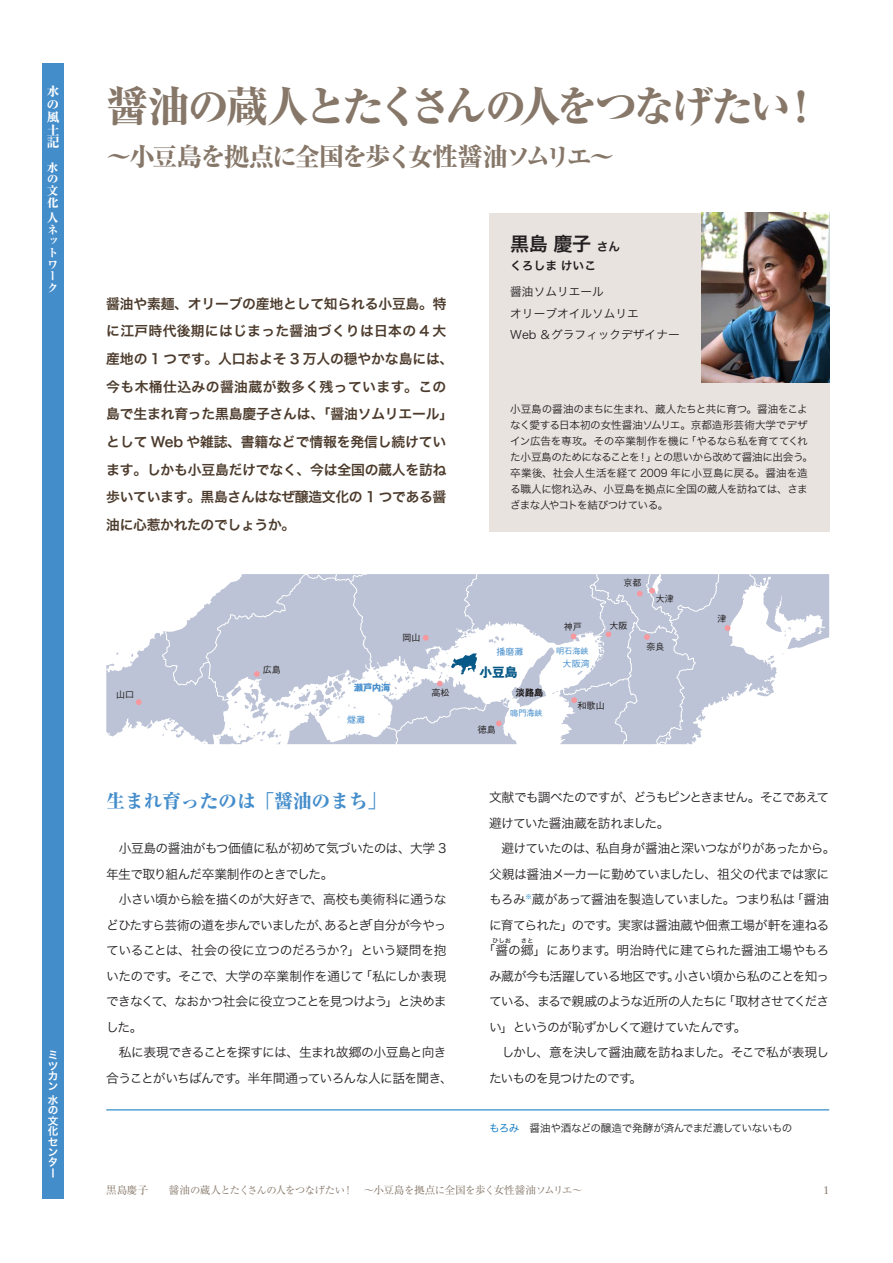
<style>
.page{position:relative;width:893px;height:1263px;background:#fff}
.page>*{position:absolute;margin:0;border:0;box-sizing:border-box;transform-origin:0 0}
.t1{font:800 42.45px "Ryumin Pro";color:#867769}
.t2{font:800 41.25px "Ryumin Pro";letter-spacing:-.08em;color:#867769}
.t3{font:800 25.5px "Ryumin Pro";letter-spacing:-.035em;color:#867769}
.t4{font:19.2px "Hira Kaku Pro W6";color:#231f20}
.t5{font:800 18.6px "Ryumin Pro";letter-spacing:.005em;color:#448dcb}
.t6{font:13.8px/27.6px "Hira Kaku Pro W6";letter-spacing:-.015em;color:#4c3b2c}
.t7{font:12.75px/25.5px "Hira Kaku Pro W3";letter-spacing:-.055em;color:#231f20}
.t8{font:12.75px "Hira Kaku Pro W3";letter-spacing:-.075em;color:#231f20}
.t9{font:12.75px "Hira Kaku Pro W3";letter-spacing:-.035em;color:#231f20}
.t10{font:12.75px "Hira Kaku Pro W3";letter-spacing:-.08em;color:#231f20}
.t11{font:12.75px "Hira Kaku Pro W3";letter-spacing:-.025em;color:#231f20}
.t12{font:12.75px "Hira Kaku Pro W3";letter-spacing:-.015em;color:#231f20}
.t13{font:12.75px "Hira Kaku Pro W3";letter-spacing:-.095em;color:#231f20}
.t14{font:800 12.75px/12.8px "Ryumin Pro";color:#fff;text-align:justify}
.t15{font:700 12.6px "Gothic MB101";color:#075a88}
.t16{font:800 12.3px "Ryumin Pro";color:#fff}
.t17{font:11.7px/21.3px "Hira Kaku Pro W3";color:#231f20}
.t18{font:11.7px "Hira Kaku Pro W6";color:#231f20}
.t19{font:800 11.7px/11.7px "Ryumin Pro";color:#fff}
.t20{font:800 11.4px/11.7px "Ryumin Pro";color:#fff}
.t21{font:11.1px "Sabon LT Std";color:#867769}
.t22{font:10.65px/15.9px "Hira Kaku Pro W3";letter-spacing:-.03em;color:#231f20}
.t23{font:10.65px "Hira Kaku Pro W3";letter-spacing:-.055em;color:#231f20}
.t24{font:10.65px "Ryumin Pro";letter-spacing:-.005em;color:#867769}
.t25{font:10.65px/10.4px "Hira Kaku Pro W6";color:#fff;text-align:justify}
.t26{font:10.35px "Ryumin Pro";letter-spacing:-.05em;color:#867769}
.t27{font:500 9px "Gothic BBB";color:#231f20}
.t28{font:500 9px "Gothic BBB";color:#448dcb}
.t29{font:700 9px "Gothic MB101";color:#448dcb}
.t30{font:700 9px "Gothic MB101";color:#231f20}
.t31{font:500 8.1px "Gothic BBB";color:#448dcb}
.t32{font:6.45px "Hira Kaku Pro W3";color:#231f20}
.t33{font:6.45px "Hira Kaku Pro W3";color:#0072bc}
.s1{font-size:42.45px}
.s2{font-size:24.75px}
.s3{font-size:19.2px}
.s4{color:#0072bc}
.s5{font-size:10.35px}
.s6{font-size:10.65px}
</style>
<div class="page">
<div style="left:43px;top:64px;width:21px;height:1135px;background:#448dcb"></div>
<hr style="left:106px;top:1110px;width:723px;height:1px;background:#0072bc">
<div style="left:489px;top:213px;width:340px;height:318px;background:#e8e3df"></div>
<img style="left:702px;top:213px;width:127px;height:170px">
<svg style="left:106px;top:574px;width:723px;height:163px"></svg>
<svg style="left:744px;top:574px;width:15px;height:12px"></svg>
<svg style="left:136px;top:699px;width:6px;height:6px"></svg>
<svg style="left:162px;top:574px;width:568px;height:171px"></svg>
<p class="t14" style="left:47px;top:84px;width:14px">水</p>
<p class="t16" style="left:47px;top:95px;width:13px">の</p>
<p class="t14" style="left:47px;top:110px;width:14px">風土記</p>
<p class="t19" style="left:47px;top:161px;width:13px">水</p>
<p class="t20" style="left:47px;top:172px;width:12px">の</p>
<p class="t19" style="left:47px;top:184px;width:13px">文化</p>
<p class="t19" style="left:47px;top:211px;width:13px">人</p>
<p class="t20" style="left:47px;top:223px;width:12px">ネットワーク</p>
<p class="t25" style="left:48px;top:1050px;width:11px">ミツカン</p>
<p class="t25" style="left:48px;top:1094px;width:12px">水の文化センター</p>
<h2 class="t2" style="left:106px;top:74px;width:686px"><span class="s1">醤油</span>の<span class="s1">蔵人</span>とたくさんの<span class="s1">人</span>をつなげたい</h2>
<h3 class="t3" style="left:106px;top:136px;width:510px">～小豆島<span class="s2">を</span>拠点<span class="s2">に</span>全国<span class="s2">を</span>歩<span class="s2">く</span>女性醤油<span class="s2">ソムリエ</span>~</h3>
<h1 class="t1" style="left:780px;top:73px;width:44px">!</h1>
<p class="t6" style="left:106px;top:289px;width:348px">醤油や素麺、オリーブの産地として知られる小豆島。特に江戸時代後期にはじまった醤油づくりは日本の 4 大産地の 1 つです。人口およそ 3 万人の穏やかな島には、今も木桶仕込みの醤油蔵が数多く残っています。この島で生まれ育った黒島慶子さんは、「醤油ソムリエール「として Web や雑誌、書籍などで情報を発信し続けています。しかも小豆島だけでなく、今は全国の蔵人を訪ね歩いています。黒島さんはなぜ醸造文化の 1 つである醤油に心惹かれたのでしょうか。</p>
<p class="t27" style="left:263px;top:664px;width:20px">広島</p>
<p class="t27" style="left:402px;top:633px;width:20px">岡山</p>
<p class="t29" style="left:354px;top:682px;width:38px">瀬戸内海</p>
<p class="t27" style="left:116px;top:689px;width:20px">山口</p>
<p class="t27" style="left:431px;top:687px;width:20px">高松</p>
<p class="t28" style="left:347px;top:714px;width:20px">燧灘</p>
<h3 class="t5" style="left:106px;top:786px;width:282px"><span class="s3">生</span>まれ<span class="s3">育</span>ったのは<span class="s3">「醤油</span>のまち<span class="s3">「</span></h3>
<p class="t7" style="left:106px;top:835px;width:342px">　小豆島の醤油がもつ価値に私が初めて気づいたのは、大学 3</p>
<p class="t7" style="left:106px;top:860px;width:229px">年生で取り組んだ卒業制作のときでした。</p>
<p class="t7" style="left:106px;top:886px;width:342px">　小さい頃から絵を描くのが大好きで、高校も美術科に通うな</p>
<p class="t7" style="left:360px;top:911px;width:88px">「自分が今やっ</p>
<p class="t7" style="left:106px;top:911px;width:266px">どひたすら芸術の道を歩んでいましたがあるとき</p>
<p class="t7" style="left:318px;top:911px;width:14px">、</p>
<p class="t9" style="left:337px;top:939px;width:111px">？」という疑問を抱</p>
<p class="t9" style="left:106px;top:939px;width:235px">ていることは、社会の役に立つのだろうか</p>
<p class="t7" style="left:360px;top:962px;width:88px">「私にしか表現</p>
<p class="t12" style="left:166px;top:965px;width:200px">。そこで、大学の卒業制作を通じて</p>
<p class="t7" style="left:106px;top:962px;width:63px">いたのです</p>
<p class="t7" style="left:106px;top:988px;width:283px">できなくて、なおかつ社会に役立つことを見つけよう</p>
<p class="t7" style="left:106px;top:1013px;width:38px">した。</p>
<p class="t7" style="left:106px;top:1039px;width:342px">　私に表現できることを探すには、生まれ故郷の小豆島と向き</p>
<p class="t7" style="left:235px;top:1064px;width:219px">。半年間通っていろんな人に話を聞き、</p>
<p class="t7" style="left:385px;top:988px;width:62px">」と決めま</p>
<p class="t7" style="left:106px;top:1064px;width:132px">合うことがいちばんです</p>
<h3 class="t4" style="left:510px;top:226px;width:82px">黒島慶子</h3>
<p class="t18" style="left:510px;top:255px;width:87px">くろしまけいこ</p>
<p class="t17" style="left:510px;top:280px;width:171px">醤油ソムリエール<br>オリーブオイルソムリエ<br>Web ＆グラフィックデザイナー</p>
<p class="t18" style="left:597px;top:236px;width:25px">さん</p>
<p class="t22" style="left:510px;top:401px;width:299px;text-align:right">小豆島の醤油のまちに生まれ、蔵人たちと共に育つ。醤油をこよなく愛する日本初の女性醤油ソムリエ。京都造形芸術大学でデザ「やるなら私を育ててくれ</p>
<p class="t22" style="left:653px;top:432px;width:161px;text-indent:-143px">イン広告を専攻。その卒業制作を機に<br>との思いから改めて醤油に出会う。</p>
<p class="t22" style="left:510px;top:448px;width:299px">た小豆島のためになることを<br>卒業後、社会人生活を経て 2009 年に小豆島に戻る。醤油を造る職人に惚れ込み、小豆島を拠点に全国の蔵人を訪ねては、さまざまな人やコトを結びつけている。</p>
<p class="t22" style="left:637px;top:448px;width:21px">！」</p>
<p class="t28" style="left:496px;top:647px;width:29px">播磨灘</p>
<p class="t30" style="left:516px;top:686px;width:29px">淡路島</p>
<p class="t15" style="left:479px;top:663px;width:39px">小豆島</p>
<p class="t27" style="left:478px;top:724px;width:20px">徳島</p>
<p class="t31" style="left:510px;top:708px;width:34px">鳴門海峡</p>
<p class="t27" style="left:564px;top:622px;width:20px">神戸</p>
<p class="t31" style="left:556px;top:646px;width:34px">明石海峡</p>
<p class="t28" style="left:563px;top:658px;width:29px">大阪湾</p>
<p class="t27" style="left:624px;top:578px;width:20px">京都</p>
<p class="t27" style="left:610px;top:621px;width:20px">大阪</p>
<p class="t27" style="left:656px;top:593px;width:20px">大津</p>
<p class="t27" style="left:646px;top:641px;width:20px">奈良</p>
<p class="t27" style="left:578px;top:700px;width:29px">和歌山</p>
<p class="t27" style="left:718px;top:614px;width:11px">津</p>
<p class="t8" style="left:489px;top:786px;width:342px">文献でも調べたのですが、どうもピンときません。そこであえて</p>
<p class="t7" style="left:489px;top:809px;width:182px">避けていた醤油蔵を訪れました。</p>
<p class="t7" style="left:489px;top:835px;width:348px">　避けていたのは、私自身が醤油と深いつながりがあったから。</p>
<p class="t7" style="left:489px;top:860px;width:342px">父親は醤油メーカーに勤めていましたし、祖父の代までは家に</p>
<p class="t7" style="left:791px;top:886px;width:40px">「醤油</p>
<p class="t7" style="left:532px;top:886px;width:265px">蔵があって醤油を製造していました。つまり私は</p>
<p class="t33" style="left:525px;top:890px;width:8px">※</p>
<p class="t7" style="left:489px;top:886px;width:38px">もろみ</p>
<p class="t11" style="left:606px;top:914px;width:225px">。実家は醤油蔵や佃煮工場が軒を連ねる</p>
<p class="t7" style="left:483px;top:911px;width:125px;text-indent:6px">に育てられた」<br>「醤の郷」にあります</p>
<p class="t7" style="left:571px;top:911px;width:38px">のです</p>
<p class="t32" style="left:492px;top:935px;width:21px">ひしお</p>
<p class="t32" style="left:521px;top:935px;width:14px">さと</p>
<p class="t7" style="left:489px;top:937px;width:342px;text-align:right">。明治時代に建てられた醤油工場やもろ<br>み蔵が今も活躍している地区です小さい頃から私のことを知っ</p>
<p class="t7" style="left:667px;top:962px;width:14px">。</p>
<p class="t13" style="left:722px;top:990px;width:108px">「取材させてくださ</p>
<p class="t10" style="left:489px;top:990px;width:240px">ている、まるで親戚のような近所の人たちに</p>
<p class="t8" style="left:489px;top:1016px;width:248px">い」というのが恥ずかしくて避けていたんです</p>
<p class="t7" style="left:489px;top:1039px;width:342px">　しかし、意を決して醤油蔵を訪ねました。そこで私が表現し</p>
<p class="t7" style="left:630px;top:1064px;width:14px">。</p>
<p class="t7" style="left:734px;top:1013px;width:14px">。</p>
<p class="t8" style="left:489px;top:1067px;width:144px">たいものを見つけたのです</p>
<p class="t23" style="left:489px;top:1118px;width:305px"><span class="s4">もろみ</span>　醤油や酒などの醸造で発酵が済んでまだ漉していないもの</p>
<p class="t24" style="left:106px;top:1181px;width:44px">黒島慶子</p>
<p class="t24" style="left:343px;top:1181px;width:241px">！ ～小豆島<span class="s5">を</span>拠点<span class="s5">に</span>全国<span class="s5">を</span>歩<span class="s5">く</span>女性醤油<span class="s5">ソムリエ</span>~</p>
<p class="t26" style="left:169px;top:1181px;width:178px"><span class="s6">醤油</span>の<span class="s6">蔵人</span>とたくさんの<span class="s6">人</span>をつなげたい</p>
<p class="t21" style="left:823px;top:1183px;width:8px">1</p>
</div>
